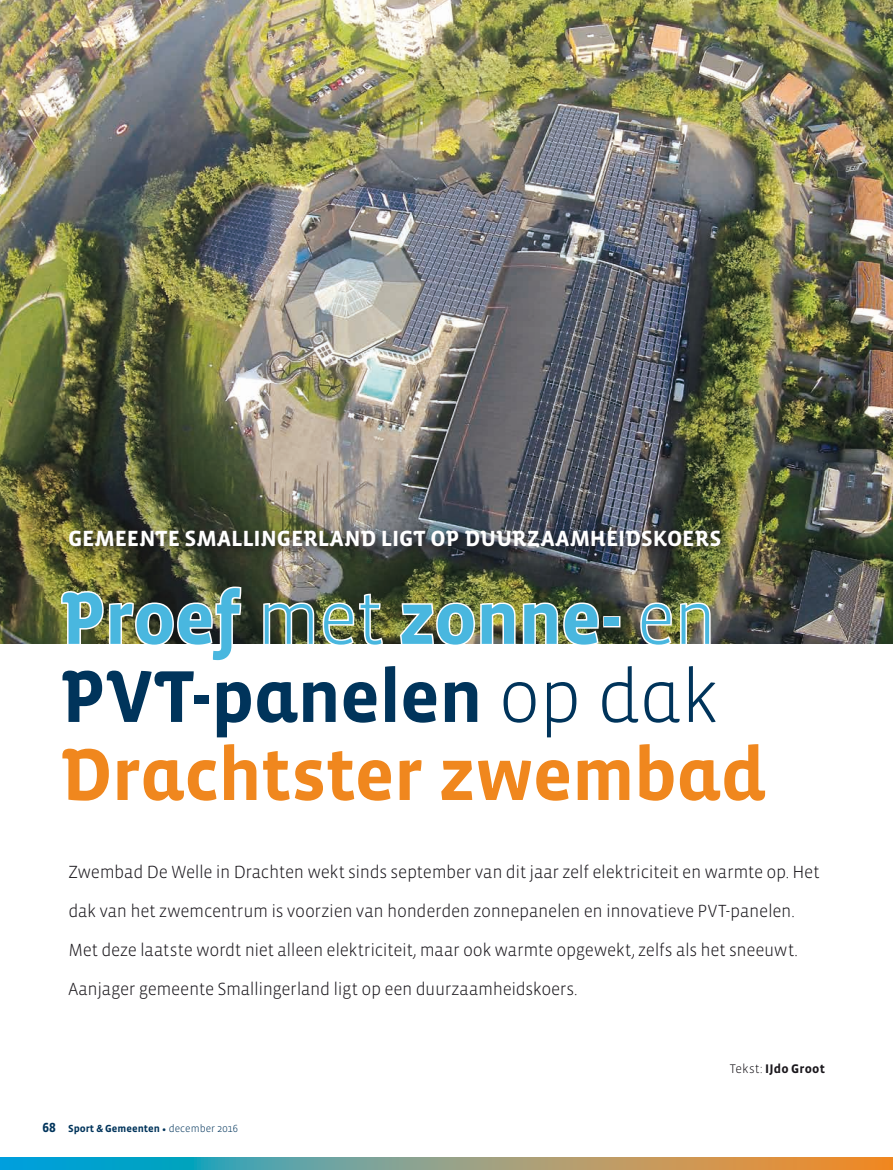
<style>
.page{position:relative;width:893px;height:1170px;background:#fff}
.page>*{position:absolute;margin:0;border:0;box-sizing:border-box;transform-origin:0 0}
.t1{font:700 75px/78px "Vista Sans Alt";letter-spacing:-.015em;color:#f0871e}
.t2{font:700 22.5px "Vista Sans Alt";letter-spacing:-.005em;color:#fff}
.t3{font:300 18px/39px "Vista Sans";letter-spacing:-.02em;color:#1a171c}
.t4{font:700 12.75px "Vista Sans";letter-spacing:.01em;color:#1a171c}
.t5{font:700 10.5px "Vista Sans";color:#00345b}
.s1{color:#49b7df}
.s2{font-weight:300;color:#49b7df}
.s3{color:#00345b}
.s4{font-weight:300;color:#00345b}
.s5{font-size:13.5px}
.s6{font-family:"Minion Pro";font-weight:400}
.s7{font-weight:300}
</style>
<div class="page">
<svg style="left:0;top:1157px;width:893px;height:12px;background:#809d86"></svg>
<img style="left:0;top:0;width:893px;height:644px">
<img style="left:59px;top:585px;width:184px;height:59px">
<img style="left:262px;top:592px;width:123px;height:52px">
<img style="left:398px;top:600px;width:202px;height:44px">
<div style="left:603px;top:616px;width:17px;height:11px;border:3px solid #fff"></div>
<img style="left:638px;top:600px;width:74px;height:44px">
<div style="left:65px;top:526px;width:665px;height:31px;background:#1a171c;opacity:.75"></div>
<p class="t2" style="left:68px;top:527px;width:655px">GEMEENTE SMALLINGERLAND LIGT OP DUURZAAMHEIDSKOERS</p>
<h1 class="t1" style="left:59px;top:581px;width:707px"><span class="s1">Proef</span> <span class="s2">met</span> <span class="s1">zonne-</span> <span class="s2">en<br></span><span class="s3">PVT-panelen</span> <span class="s4">op dak<br></span>Drachtster zwembad</h1>
<p class="t3" style="left:68px;top:852px;width:753px">Zwembad De Welle in Drachten wekt sinds september van dit jaar zelf elektriciteit en warmte op. Het dak van het zwemcentrum is voorzien van honderden zonnepanelen en innovatieve PVT-panelen.<br>Met deze laatste wordt niet alleen elektriciteit, maar ook warmte opgewekt, zelfs als het sneeuwt.<br>Aanjager gemeente Smallingerland ligt op een duurzaamheidskoers.</p>
<p class="t5" style="left:43px;top:1122px;width:197px"><span class="s5">68</span> Sport &amp; Gemeenten <span class="s6">•</span> <span class="s7">december 2016</span></p>
<p class="t4" style="left:730px;top:1062px;width:97px"><span class="s7">Tekst:</span> IJdo Groot</p>
</div>
